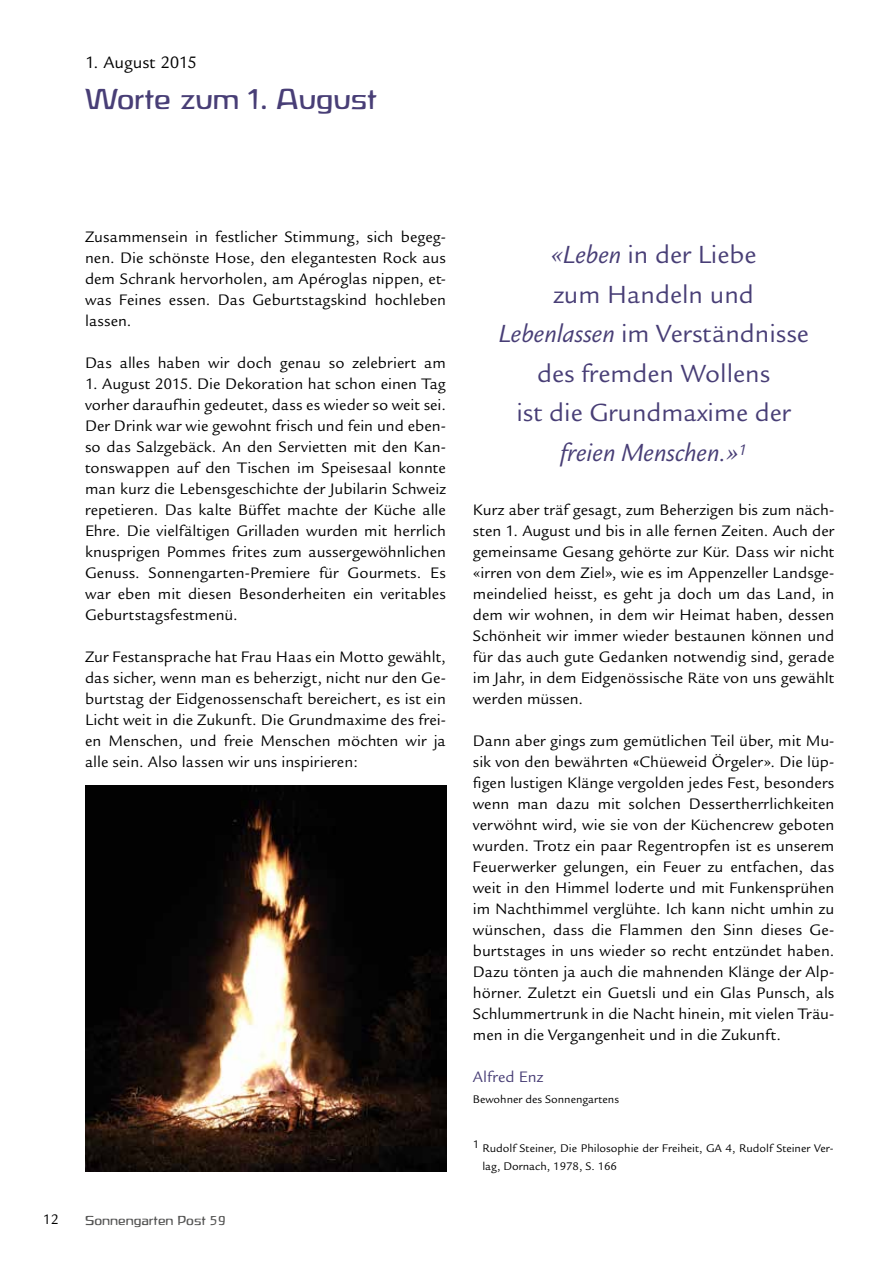
<style>
.page{position:relative;width:893px;height:1263px;background:#fff}
.page>*{position:absolute;margin:0;border:0;box-sizing:border-box;transform-origin:0 0}
.t1{font:30px "ROWEIDE Normal";color:#483e76}
.t2{font:27px/39.5px "Legacy Sans";color:#483e76;text-align:center}
.t3{font:18px "Legacy Sans";letter-spacing:-.005em;color:#000}
.t4{font:16.5px/21px "Legacy Sans";letter-spacing:.005em;color:#000;text-align:justify}
.t5{font:16.5px "Legacy Sans";letter-spacing:.01em;color:#483e76}
.t6{font:15px "Legacy Sans";color:#000}
.t7{font:13.5px "ROWEIDE Normal";color:#565655}
.t8{font:12px/18px "Legacy Sans";color:#000}
.s1{font-style:italic}
.s2{font-family:"ROWEIDE Normal"}
</style>
<div class="page">
<img style="left:85px;top:785px;width:361px;height:386px">
<p class="t3" style="left:85px;top:53px;width:113px">1. August 2015</p>
<h1 class="t1" style="left:85px;top:83px;width:293px">Worte zum 1. August</h1>
<p class="t4" style="left:85px;top:227px;width:362px">Zusammensein in festlicher Stimmung, sich begeg&shy;nen. Die schönste Hose, den elegantesten Rock aus dem Schrank hervorholen, am Apéroglas nippen, et&shy;was Feines essen. Das Geburtstagskind hochleben lassen.</p>
<p class="t4" style="left:85px;top:353px;width:362px">Das alles haben wir doch genau so zelebriert am</p>
<p class="t4" style="left:85px;top:374px;width:362px">1. August 2015. Die Dekoration hat schon einen Tag vorher daraufhin gedeutet, dass es wieder so weit sei.<br>Der Drink war wie gewohnt frisch und fein und eben&shy;so das Salzgebäck. An den Servietten mit den Kan&shy;tonswappen auf den Tischen im Speisesaal konnte man kurz die Lebensgeschichte der Jubilarin Schweiz repetieren. Das kalte Büffet machte der Küche alle Ehre. Die vielfältigen Grilladen wurden mit herrlich knusprigen Pommes frites zum aussergewöhnlichen Genuss. Sonnengarten-Premiere für Gourmets. Es war eben mit diesen Besonderheiten ein veritables Geburtstagsfestmenü.</p>
<p class="t4" style="left:85px;top:647px;width:362px">Zur Festansprache hat Frau Haas ein Motto gewählt, das sicher, wenn man es beherzigt, nicht nur den Ge&shy;burtstag der Eidgenossenschaft bereichert, es ist ein Licht weit in die Zukunft. Die Grundmaxime des frei&shy;en Menschen, und freie Menschen möchten wir ja alle sein. Also lassen wir uns inspirieren:</p>
<p class="t6" style="left:43px;top:1211px;width:18px">12</p>
<p class="t7" style="left:85px;top:1213px;width:143px">Sonnengarten Post 59</p>
<h2 class="t2" style="left:498px;top:235px;width:312px"><span class="s1">«Leben</span> in der Liebe<br>zum Handeln und<br><span class="s1">Lebenlassen</span> im Verständnisse des fremden Wollens<br>ist die Grundmaxime der <span class="s1">freien Menschen.»</span><sup>1</sup></h2>
<p class="t4" style="left:473px;top:500px;width:363px">Kurz aber träf gesagt, zum Beherzigen bis zum näch&shy;sten 1. August und bis in alle fernen Zeiten. Auch der gemeinsame Gesang gehörte zur Kür. Dass wir nicht «irren von dem Ziel», wie es im Appenzeller Landsge&shy;meindelied heisst, es geht ja doch um das Land, in dem wir wohnen, in dem wir Heimat haben, dessen Schönheit wir immer wieder bestaunen können und für das auch gute Gedanken notwendig sind, gerade im Jahr, in dem Eidgenössische Räte von uns gewählt werden müssen.</p>
<p class="t4" style="left:473px;top:731px;width:363px">Dann aber gings zum gemütlichen Teil über, mit Mu&shy;sik von den bewährten <span class="s2">«</span>Chüeweid Örgeler». Die lüp&shy;figen lustigen Klänge vergolden jedes Fest, besonders wenn man dazu mit solchen Dessertherrlichkeiten verwöhnt wird, wie sie von der Küchencrew geboten wurden. Trotz ein paar Regentropfen ist es unserem Feuerwerker gelungen, ein Feuer zu entfachen, das weit in den Himmel loderte und mit Funkensprühen im Nachthimmel verglühte. Ich kann nicht umhin zu wünschen, dass die Flammen den Sinn dieses Ge&shy;burtstages in uns wieder so recht entzündet haben.<br>Dazu tönten ja auch die mahnenden Klänge der Alp&shy;hörner. Zuletzt ein Guetsli und ein Glas Punsch, als Schlummertrunk in die Nacht hinein, mit vielen Träu&shy;men in die Vergangenheit und in die Zukunft.</p>
<p class="t5" style="left:473px;top:1068px;width:72px">Alfred Enz</p>
<p class="t8" style="left:473px;top:1090px;width:148px">Bewohner des Sonnengartens</p>
<p class="t8" style="left:482px;top:1139px;width:353px;text-indent:-9px">1 Rudolf Steiner, Die Philosophie der Freiheit, GA 4, Rudolf Steiner Ver&shy;lag, Dornach, 1978, S. 166</p>
</div>
